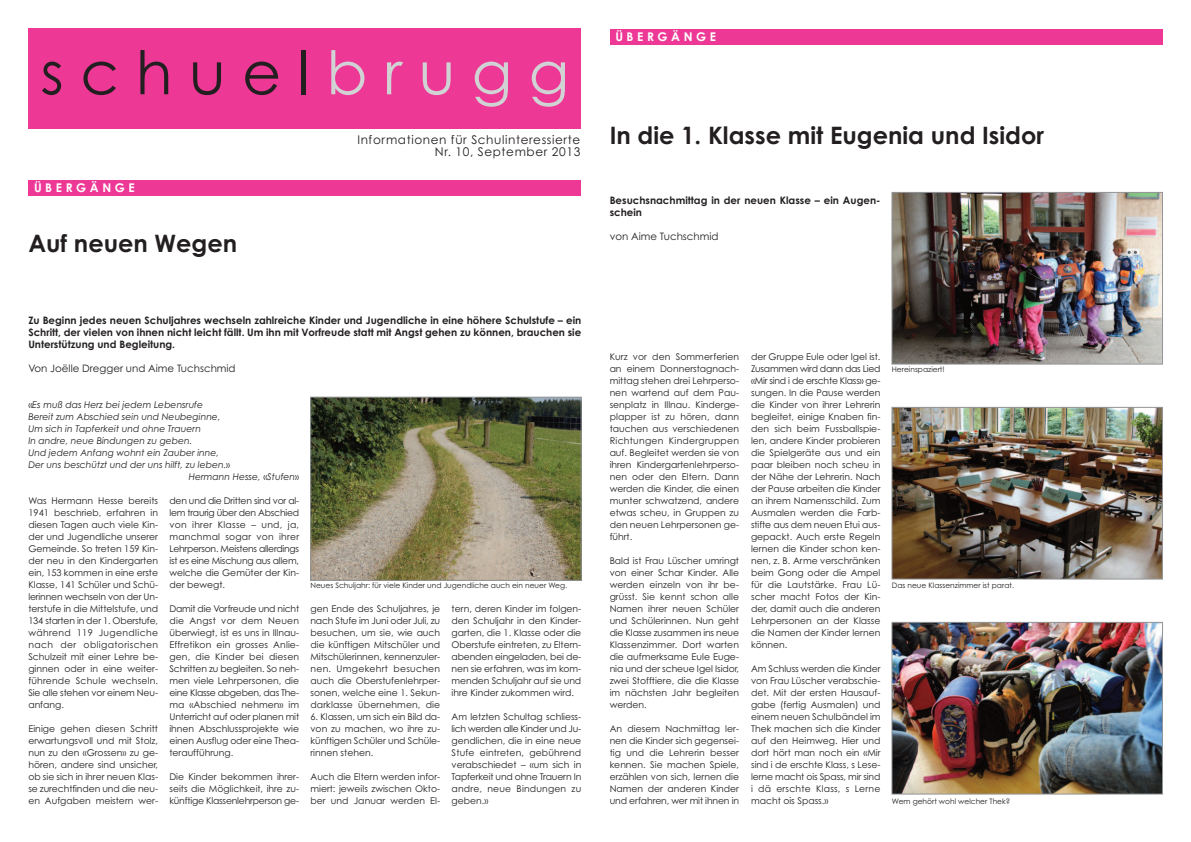
<style>
.page{position:relative;width:1191px;height:842px;background:#fff}
.page>*{position:absolute;margin:0;border:0;box-sizing:border-box;transform-origin:0 0}
.t1{font:60px "Century Gothic";letter-spacing:.275em;color:#231f20}
.t2{font:700 24px "Century Gothic";color:#231f20}
.t3{font:12px/12px "Century Gothic";letter-spacing:.05em;color:#231f20;text-align:right}
.t4{font:700 12px "Century Gothic";letter-spacing:.3em;color:#fff}
.t5{font:700 10.2px/12px "Century Gothic";color:#231f20}
.t6{font:10.2px "Century Gothic";color:#231f20}
.t7{font:9.2px/12px "Century Gothic";color:#231f20;text-align:justify}
.t8{font:italic 9.2px "Century Gothic";color:#231f20}
.t9{font:7.5px "Century Gothic";color:#231f20}
.s1{color:#d1d2d4}
.s2{font-style:normal}
</style>
<div class="page">
<img style="left:893px;top:194px;width:267px;height:168px">
<div style="left:891px;top:192px;width:271px;height:172px;border:1px solid #939598"></div>
<img style="left:893px;top:409px;width:267px;height:168px">
<div style="left:891px;top:407px;width:271px;height:172px;border:1px solid #939598"></div>
<div style="left:609px;top:29px;width:553px;height:15px;background:#ed3896"></div>
<img style="left:893px;top:624px;width:267px;height:168px">
<div style="left:891px;top:622px;width:271px;height:172px;border:1px solid #939598"></div>
<div style="left:28px;top:28px;width:553px;height:101px;background:#ed3896"></div>
<div style="left:28px;top:180px;width:553px;height:15px;background:#ed3896"></div>
<img style="left:312px;top:399px;width:267px;height:179px">
<div style="left:310px;top:397px;width:271px;height:183px;border:1px solid #939598"></div>
<h1 class="t1" style="left:40px;top:38px;width:530px">schuel<span class="s1">brugg</span></h1>
<h3 class="t3" style="left:357px;top:134px;width:224px">Informationen für Schulinteressierte<br>Nr. 10, September 2013</h3>
<h3 class="t4" style="left:34px;top:181px;width:102px">ÜBERGÄNGE</h3>
<h2 class="t2" style="left:28px;top:230px;width:210px">Auf neuen Wegen</h2>
<p class="t5" style="left:28px;top:314px;width:554px;text-align:justify">Zu Beginn jedes neuen Schuljahres wechseln zahlreiche Kinder und Jugendliche in eine höhere Schulstufe – ein Schritt, der vielen von ihnen nicht leicht fällt. Um ihn mit Vorfreude statt mit Angst gehen zu können, brauchen sie Unterstützung und Begleitung.</p>
<p class="t6" style="left:28px;top:363px;width:209px">Von Joëlle Dregger und Aime Tuchschmid</p>
<p class="t8" style="left:28px;top:399px;width:176px"><span class="s2">«</span>Es muß das Herz bei jedem Lebensrufe</p>
<p class="t8" style="left:28px;top:411px;width:194px">Bereit zum Abschied sein und Neubeginne,</p>
<p class="t8" style="left:28px;top:423px;width:174px">Um sich in Tapferkeit und ohne Trauern</p>
<p class="t8" style="left:28px;top:435px;width:166px">In andre, neue Bindungen zu geben.</p>
<p class="t8" style="left:28px;top:447px;width:192px">Und jedem Anfang wohnt ein Zauber inne,</p>
<p class="t8" style="left:28px;top:459px;width:203px">Der uns beschützt und der uns hilft, zu leben.<span class="s2">»</span></p>
<p class="t8" style="left:189px;top:471px;width:112px">Hermann Hesse, <span class="s2">«</span>Stufen<span class="s2">»</span></p>
<p class="t7" style="left:28px;top:495px;width:131px">Was Hermann Hesse bereits 1941 beschrieb, erfahren in diesen Tagen auch viele Kin&shy;der und Jugendliche unserer Gemeinde. So treten 159 Kin&shy;der neu in den Kindergarten ein, 153 kommen in eine erste Klasse, 141 Schüler und Schü&shy;lerinnen wechseln von der Un&shy;terstufe in die Mittelstufe, und 134 starten in der 1. Oberstufe, während 119 Jugendliche nach der obligatorischen Schulzeit mit einer Lehre be&shy;ginnen oder in eine weiter&shy;führende Schule wechseln.<br>Sie alle stehen vor einem Neu&shy;anfang.</p>
<p class="t7" style="left:28px;top:723px;width:131px">Einige gehen diesen Schritt erwartungsvoll und mit Stolz, nun zu den «Grossen» zu ge&shy;hören, andere sind unsicher, ob sie sich in ihrer neuen Klas&shy;se zurechtfinden und die neu&shy;en Aufgaben meistern wer-</p>
<p class="t7" style="left:169px;top:495px;width:131px">den und die Dritten sind vor al&shy;lem traurig über den Abschied von ihrer Klasse – und, ja, manchmal sogar von ihrer Lehrperson. Meistens allerdings ist es eine Mischung aus allem, welche die Gemüter der Kin&shy;der bewegt.</p>
<p class="t7" style="left:169px;top:603px;width:131px">Damit die Vorfreude und nicht die Angst vor dem Neuen überwiegt, ist es uns in Illnau-Effretikon ein grosses Anlie&shy;gen, die Kinder bei diesen Schritten zu begleiten. So neh&shy;men viele Lehrpersonen, die eine Klasse abgeben, das The&shy;ma «Abschied nehmen» im Unterricht auf oder planen mit ihnen Abschlussprojekte wie einen Ausflug oder eine Thea&shy;teraufführung.</p>
<p class="t7" style="left:169px;top:771px;width:131px">Die Kinder bekommen ihrer&shy;seits die Möglichkeit, ihre zu&shy;künftige Klassenlehrperson ge-</p>
<p class="t9" style="left:310px;top:581px;width:258px">Neues Schuljahr: für viele Kinder und Jugendliche auch ein neuer Weg.</p>
<p class="t7" style="left:310px;top:603px;width:131px">gen Ende des Schuljahres, je nach Stufe im Juni oder Juli, zu besuchen, um sie, wie auch die künftigen Mitschüler und Mitschülerinnen, kennenzuler&shy;nen. Umgekehrt besuchen auch die Oberstufenlehrper&shy;sonen, welche eine 1. Sekun&shy;darklasse übernehmen, die</p>
<p class="t7" style="left:310px;top:711px;width:131px">6. Klassen, um sich ein Bild da&shy;von zu machen, wo ihre zu&shy;künftigen Schüler und Schüle&shy;rinnen stehen.</p>
<p class="t7" style="left:310px;top:771px;width:131px">Auch die Eltern werden infor&shy;miert: jeweils zwischen Okto&shy;ber und Januar werden El-</p>
<p class="t7" style="left:451px;top:603px;width:131px">tern, deren Kinder im folgen&shy;den Schuljahr in den Kinder&shy;garten, die 1. Klasse oder die Oberstufe eintreten, zu Eltern&shy;abenden eingeladen, bei de&shy;nen sie erfahren, was im kom&shy;menden Schuljahr auf sie und ihre Kinder zukommen wird.</p>
<p class="t7" style="left:451px;top:711px;width:131px">Am letzten Schultag schliess&shy;lich werden alle Kinder und Ju&shy;gendlichen, die in eine neue Stufe eintreten, gebührend verabschiedet – «um sich in Tapferkeit und ohne Trauern In andre, neue Bindungen zu geben.»</p>
<h3 class="t4" style="left:615px;top:30px;width:102px">ÜBERGÄNGE</h3>
<h2 class="t2" style="left:609px;top:122px;width:436px">In die 1. Klasse mit Eugenia und Isidor</h2>
<p class="t5" style="left:609px;top:194px;width:272px">Besuchsnachmittag in der neuen Klasse – ein Augen&shy;schein</p>
<p class="t6" style="left:609px;top:231px;width:110px">von Aime Tuchschmid</p>
<p class="t7" style="left:609px;top:351px;width:131px">Kurz vor den Sommerferien an einem Donnerstagnach&shy;mittag stehen drei Lehrperso&shy;nen wartend auf dem Pau&shy;senplatz in Illnau. Kinderge&shy;plapper ist zu hören, dann tauchen aus verschiedenen Richtungen Kindergruppen auf. Begleitet werden sie von ihren Kindergartenlehrperso&shy;nen oder den Eltern. Dann werden die Kinder, die einen munter schwatzend, andere etwas scheu, in Gruppen zu den neuen Lehrpersonen ge&shy;führt.</p>
<p class="t7" style="left:609px;top:555px;width:131px">Bald ist Frau Lüscher umringt von einer Schar Kinder. Alle werden einzeln von ihr be&shy;grüsst. Sie kennt schon alle Namen ihrer neuen Schüler und Schülerinnen. Nun geht die Klasse zusammen ins neue Klassenzimmer. Dort warten die aufmerksame Eule Euge&shy;nia und der scheue Igel Isidor, zwei Stofftiere, die die Klasse im nächsten Jahr begleiten werden.</p>
<p class="t7" style="left:609px;top:723px;width:131px">An diesem Nachmittag ler&shy;nen die Kinder sich gegensei&shy;tig und die Lehrerin besser kennen. Sie machen Spiele, erzählen von sich, lernen die Namen der anderen Kinder und erfahren, wer mit ihnen in</p>
<p class="t7" style="left:751px;top:351px;width:131px">der Gruppe Eule oder Igel ist.<br>Zusammen wird dann das Lied «Mir sind i de erschte Klass» ge&shy;sungen. In die Pause werden die Kinder von ihrer Lehrerin begleitet, einige Knaben fin&shy;den sich beim Fussballspie&shy;len, andere Kinder probieren die Spielgeräte aus und ein paar bleiben noch scheu in der Nähe der Lehrerin. Nach der Pause arbeiten die Kinder an ihrem Namensschild. Zum Ausmalen werden die Farb&shy;stifte aus dem neuen Etui aus&shy;gepackt. Auch erste Regeln lernen die Kinder schon ken&shy;nen, z. B. Arme verschränken beim Gong oder die Ampel für die Lautstärke. Frau Lü&shy;scher macht Fotos der Kin&shy;der, damit auch die anderen Lehrpersonen an der Klasse die Namen der Kinder lernen können.</p>
<p class="t7" style="left:751px;top:663px;width:131px">Am Schluss werden die Kinder von Frau Lüscher verabschie&shy;det. Mit der ersten Hausauf&shy;gabe (fertig Ausmalen) und einem neuen Schulbändel im Thek machen sich die Kinder auf den Heimweg. Hier und dort hört man noch ein «Mir sind i de erschte Klass, s Lese&shy;lerne macht ois Spass, mir sind i dä erschte Klass, s Lerne macht ois Spass.»</p>
<p class="t9" style="left:891px;top:365px;width:54px">Hereinspaziert!</p>
<p class="t9" style="left:891px;top:581px;width:124px">Das neue Klassenzimmer ist parat.</p>
<p class="t9" style="left:891px;top:797px;width:120px">Wem gehört wohl welcher Thek?</p>
</div>
